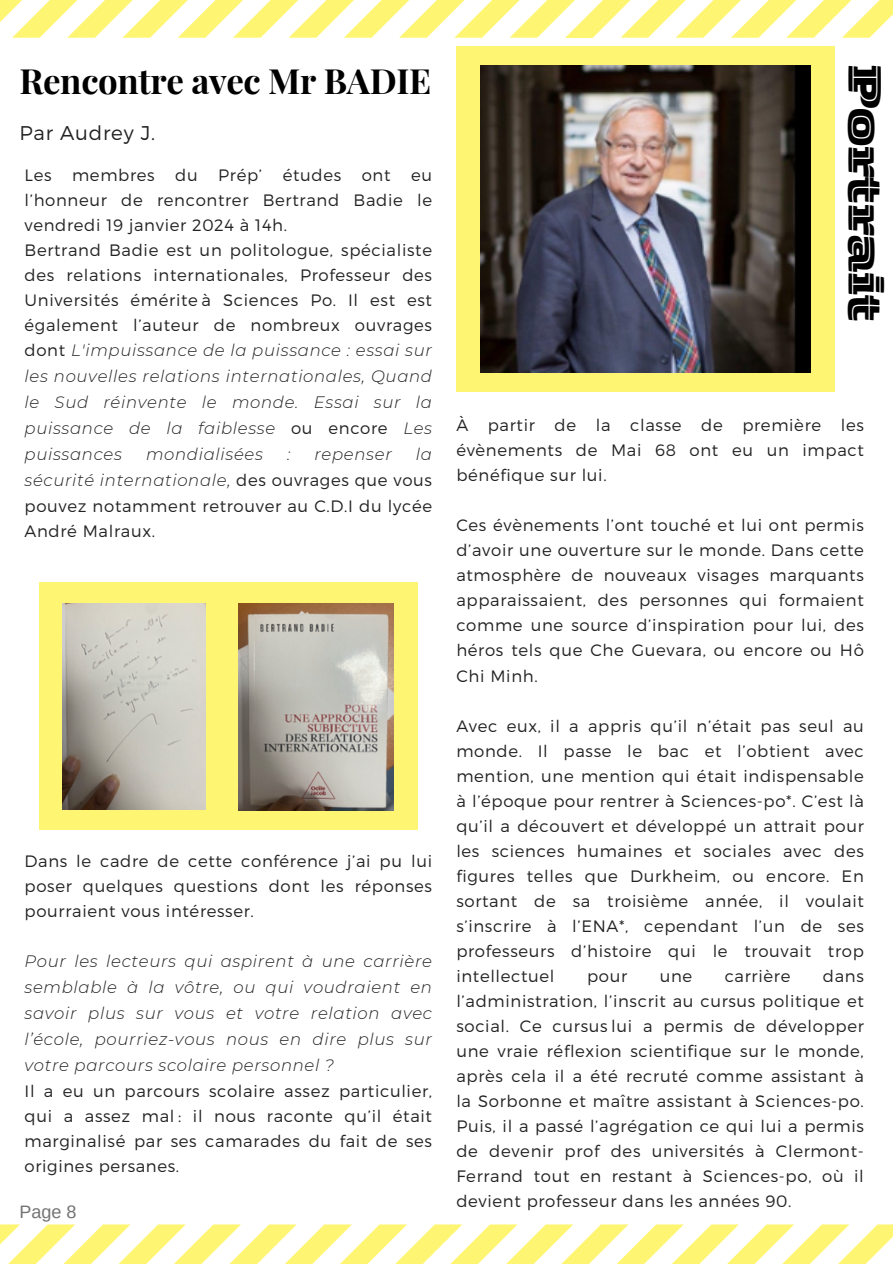
<style>
.page{position:relative;width:893px;height:1264px;background:#fff}
.page>*{position:absolute;margin:0;border:0;box-sizing:border-box;transform-origin:0 0}
.t1{font:48.75px "Zico Display HL Inline";color:#000}
.t2{font:700 34.8px "Playfair Display";letter-spacing:-.01em;color:#000}
.t3{font:300 19.8px "Montserrat";letter-spacing:.04em;color:#222}
.t4{font:18px "Arimo";color:#737373}
.t5{font:300 16.5px/25px "Montserrat";letter-spacing:.04em;color:#222;text-align:justify}
.t6{font:italic 300 16.5px/26px "Montserrat";letter-spacing:.04em;color:#222;text-align:justify}
.s1{font-style:italic}
</style>
<div class="page">
<svg style="left:0;top:0;width:892px;height:38px"></svg>
<svg style="left:0;top:1224px;width:892px;height:39px"></svg>
<div style="left:456px;top:46px;width:378px;height:345px;background:#fef673"></div>
<img style="left:480px;top:65px;width:330px;height:307px">
<div style="left:39px;top:582px;width:378px;height:248px;background:#fef673"></div>
<img style="left:62px;top:603px;width:143px;height:206px">
<img style="left:238px;top:603px;width:155px;height:207px">
<p class="t2" style="left:19px;top:56px;width:413px">Rencontre avec Mr BADIE</p>
<p class="t3" style="left:19px;top:121px;width:137px">Par Audrey J.</p>
<p class="t5" style="left:25px;top:162px;width:409px">Les membres du Prép’ études ont eu l’honneur de rencontrer Bertrand Badie le vendredi 19 janvier 2024 à 14h.</p>
<h1 class="t5" style="left:25px;top:237px;width:409px;line-height:25.5px">Bertrand Badie est un politologue, spécialiste des relations internationales, Professeur des Universités émérite à Sciences Po. Il est est également l’auteur de nombreux ouvrages dont <span class="s1">L'impuissance de la puissance : essai sur les nouvelles relations internationales, Quand le Sud réinvente le monde. Essai sur la puissance de la faiblesse</span> ou encore <span class="s1">Les puissances</span></h1>
<h1 class="t5" style="left:25px;top:440px;width:409px;line-height:25.7px;text-indent:391px"><span class="s1">la sécurité internationale,</span> des ouvrages que vous pouvez notamment retrouver au C.D.I du lycée André Malraux.</h1>
<h1 class="t6" style="left:146px;top:441px;width:118px">mondialisées</h1>
<h1 class="t6" style="left:287px;top:441px;width:5px">:</h1>
<h1 class="t6" style="left:314px;top:441px;width:79px">repenser</h1>
<p class="t5" style="left:25px;top:847px;width:409px">Dans le cadre de cette conférence j’ai pu lui poser quelques questions dont les réponses pourraient vous intéresser.</p>
<p class="t6" style="left:25px;top:948px;width:409px">Pour les lecteurs qui aspirent à une carrière semblable à la vôtre, ou qui voudraient en savoir plus sur vous et votre relation avec l’école, pourriez-vous nous en dire plus sur votre parcours scolaire personnel ?</p>
<p class="t5" style="left:25px;top:1077px;width:409px">Il a eu un parcours scolaire assez particulier, qui a assez mal : il nous raconte qu’il était marginalisé par ses camarades du fait de ses origines persanes.</p>
<p class="t4" style="left:19px;top:1201px;width:59px">Page 8</p>
<p class="t1" style="left:894px;top:65px;width:258px;rotate:90deg">Portrait</p>
<p class="t5" style="left:456px;top:412px;width:409px">À partir de la classe de première les évènements de Mai 68 ont eu un impact bénéfique sur lui.</p>
<p class="t5" style="left:456px;top:512px;width:409px">Ces évènements l’ont touché et lui ont permis d’avoir une ouverture sur le monde. Dans cette atmosphère de nouveaux visages marquants apparaissaient, des personnes qui formaient comme une source d’inspiration pour lui, des héros tels que Che Guevara, ou encore ou Hô Chi Minh.</p>
<p class="t5" style="left:456px;top:712px;width:409px">Avec eux, il a appris qu’il n’était pas seul au monde. Il passe le bac et l’obtient avec mention, une mention qui était indispensable à l’époque pour rentrer à Sciences-po*. C’est là qu’il a découvert et développé un attrait pour les sciences humaines et sociales avec des figures telles que Durkheim, ou encore. En sortant de sa troisième année, il voulait s’inscrire à l’ENA*, cependant l’un de ses professeurs d’histoire qui le trouvait trop intellectuel</p>
<p class="t5" style="left:587px;top:962px;width:42px">pour</p>
<p class="t5" style="left:659px;top:962px;width:34px">une</p>
<p class="t5" style="left:724px;top:962px;width:67px">carrière</p>
<p class="t5" style="left:456px;top:962px;width:409px;text-indent:366px">dans l’administration, l’inscrit au cursus politique et social. Ce cursus lui a permis de développer une vraie réflexion scientifique sur le monde, après cela il a été recruté comme assistant à la Sorbonne et maître assistant à Sciences-po.<br>Puis, il a passé l’agrégation ce qui lui a permis de devenir prof des universités à Clermont-Ferrand tout en restant à Sciences-po, où il devient professeur dans les années 90.</p>
</div>
